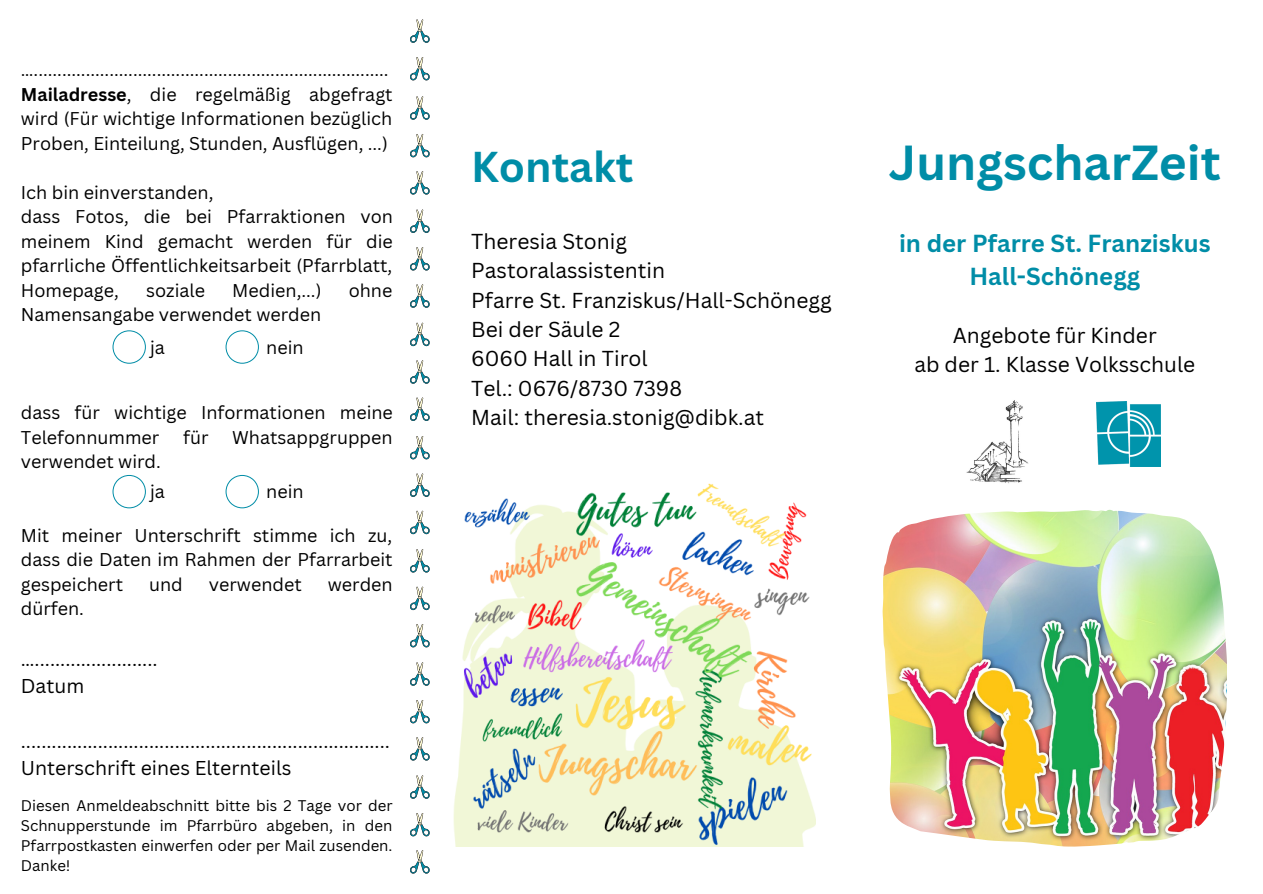
<style>
.page{position:relative;width:1263px;height:894px;background:#fff}
.page>*{position:absolute;margin:0;border:0;box-sizing:border-box;transform-origin:0 0}
.t1{font:700 47.85px "Canva Sans";color:#008da7}
.t2{font:700 42px "Canva Sans";color:#008da7}
.t3{font:700 24px/32.5px "Canva Sans";color:#008da7;text-align:center}
.t4{font:21px/29.2px "Canva Sans";color:#000;text-align:center}
.t5{font:19.5px/27.2px "Canva Sans";color:#000}
.t6{font:18px/24.5px "Canva Sans";color:#000}
.t7{font:15px/20.1px "Canva Sans";color:#000;text-align:justify}
.s1{font-weight:700}
</style>
<div class="page">
<img style="left:1096px;top:401px;width:64px;height:65px">
<img style="left:966px;top:400px;width:63px;height:84px">
<svg style="left:410px;top:775px;width:20px;height:23px"></svg>
<svg style="left:410px;top:813px;width:20px;height:23px"></svg>
<svg style="left:410px;top:850px;width:20px;height:23px"></svg>
<svg style="left:410px;top:662px;width:20px;height:23px"></svg>
<svg style="left:410px;top:700px;width:20px;height:23px"></svg>
<svg style="left:410px;top:737px;width:20px;height:23px"></svg>
<svg style="left:410px;top:549px;width:20px;height:23px"></svg>
<svg style="left:410px;top:586px;width:20px;height:24px"></svg>
<svg style="left:410px;top:624px;width:20px;height:23px"></svg>
<svg style="left:410px;top:436px;width:20px;height:23px"></svg>
<svg style="left:410px;top:473px;width:20px;height:24px"></svg>
<svg style="left:410px;top:510px;width:20px;height:24px"></svg>
<svg style="left:410px;top:322px;width:20px;height:24px"></svg>
<svg style="left:410px;top:360px;width:20px;height:24px"></svg>
<svg style="left:410px;top:397px;width:20px;height:24px"></svg>
<svg style="left:410px;top:209px;width:20px;height:24px"></svg>
<svg style="left:410px;top:247px;width:20px;height:24px"></svg>
<svg style="left:410px;top:284px;width:20px;height:24px"></svg>
<svg style="left:410px;top:96px;width:20px;height:24px"></svg>
<svg style="left:410px;top:134px;width:20px;height:23px"></svg>
<svg style="left:410px;top:171px;width:20px;height:24px"></svg>
<svg style="left:410px;top:19px;width:20px;height:24px"></svg>
<svg style="left:410px;top:57px;width:20px;height:24px"></svg>
<img style="left:882px;top:509px;width:345px;height:336px">
<img style="left:453px;top:483px;width:362px;height:363px">
<svg style="left:113px;top:330px;width:33px;height:33px"></svg>
<svg style="left:226px;top:330px;width:33px;height:33px"></svg>
<svg style="left:113px;top:475px;width:33px;height:33px"></svg>
<svg style="left:226px;top:475px;width:33px;height:33px"></svg>
<p class="t6" style="left:21px;top:57px;width:373px">…...........................................................................<br><span class="s1">Mailadresse</span>, die regelmäßig abgefragt wird (Für wichtige Informationen bezüglich Proben, Einteilung, Stunden, Ausflügen, ...)</p>
<p class="t6" style="left:21px;top:179px;width:374px">Ich bin einverstanden,<br>dass Fotos, die bei Pfarraktionen von meinem Kind gemacht werden für die pfarrliche Öffentlichkeitsarbeit (Pfarrblatt,<br>Homepage,</p>
<p class="t6" style="left:146px;top:277px;width:60px">soziale</p>
<p class="t6" style="left:232px;top:277px;width:91px">Medien,...)</p>
<p class="t6" style="left:349px;top:277px;width:45px">ohne</p>
<p class="t6" style="left:21px;top:302px;width:302px">Namensangabe verwendet werden</p>
<p class="t6" style="left:150px;top:334px;width:16px">ja</p>
<p class="t6" style="left:266px;top:334px;width:39px">nein</p>
<p class="t6" style="left:21px;top:400px;width:374px">dass für wichtige Informationen meine<br>Telefonnummer</p>
<p class="t6" style="left:183px;top:424px;width:27px">für</p>
<p class="t6" style="left:232px;top:424px;width:162px">Whatsappgruppen</p>
<p class="t6" style="left:21px;top:449px;width:142px">verwendet wird.</p>
<p class="t6" style="left:150px;top:479px;width:16px">ja</p>
<p class="t6" style="left:266px;top:479px;width:39px">nein</p>
<p class="t6" style="left:21px;top:522px;width:373px;text-align:justify">Mit meiner Unterschrift stimme ich zu, dass die Daten im Rahmen der Pfarrarbeit gespeichert</p>
<p class="t6" style="left:149px;top:571px;width:35px">und</p>
<p class="t6" style="left:209px;top:571px;width:94px">verwendet</p>
<p class="t6" style="left:328px;top:571px;width:66px">werden</p>
<p class="t6" style="left:21px;top:596px;width:65px">dürfen.</p>
<p class="t5" style="left:21px;top:645px;width:138px">…........................<br>Datum</p>
<p class="t5" style="left:21px;top:726px;width:371px">........................................................................<br>Unterschrift eines Elternteils</p>
<p class="t7" style="left:21px;top:794px;width:373px">Diesen Anmeldeabschnitt bitte bis 2 Tage vor der Schnupperstunde im Pfarrbüro abgeben, in den Pfarrpostkasten einwerfen oder per Mail zusenden.<br>Danke!</p>
<h2 class="t2" style="left:471px;top:137px;width:164px">Kontakt</h2>
<p class="t4" style="left:471px;top:226px;width:362px;text-align:left">Theresia Stonig<br>Pastoralassistentin<br>Pfarre St. Franziskus/Hall-Schönegg<br>Bei der Säule 2<br>6060 Hall in Tirol<br>Tel.: 0676/8730 7398<br>Mail: theresia.stonig@dibk.at</p>
<h1 class="t1" style="left:889px;top:129px;width:333px">JungscharZeit</h1>
<h3 class="t3" style="left:899px;top:227px;width:313px">in der Pfarre St. Franziskus<br>Hall-Schönegg</h3>
<p class="t4" style="left:914px;top:320px;width:282px">Angebote für Kinder<br>ab der 1. Klasse Volksschule</p>
</div>
